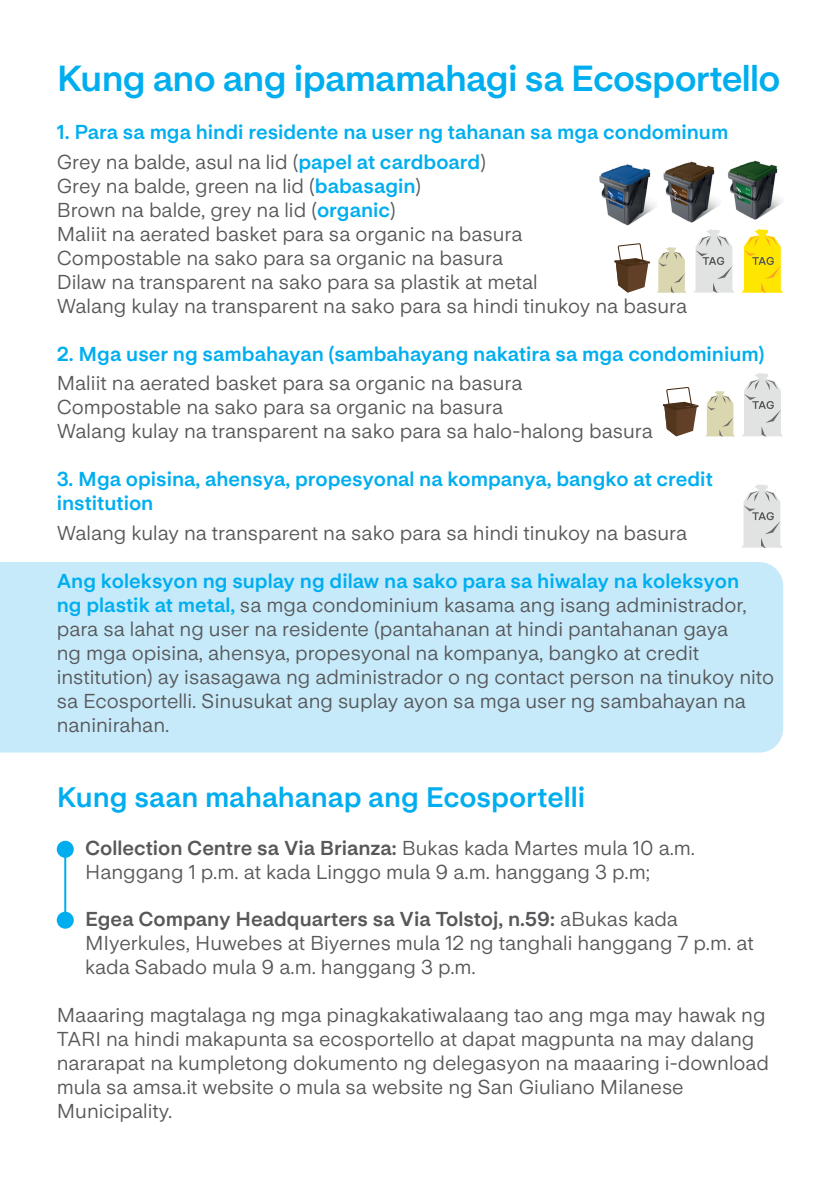
<style>
.page{position:relative;width:840px;height:1191px;background:#fff}
.page>*{position:absolute;margin:0;border:0;box-sizing:border-box;transform-origin:0 0}
.t1{font:700 36px "Life Sans";letter-spacing:-.02em;color:#00aeef}
.t2{font:700 28px "Life Sans";color:#00aeef}
.t3{font:20px/24px "Life Sans";color:#57585a}
.t4{font:700 20px/24px "Life Sans";color:#00aeef}
.s1{font-weight:700;color:#00aeef}
.s2{font-weight:700}
</style>
<div class="page">
<div style="left:0;top:562px;width:782px;height:190px;background:#c6eafa"></div>
<div style="left:57px;top:840px;width:17px;height:17px;background:#00aeef;border-radius:50%"></div>
<div style="left:57px;top:911px;width:17px;height:17px;background:#00aeef;border-radius:50%"></div>
<hr style="left:64px;top:847px;width:2px;height:72px;background:#00aeef">
<svg style="left:657px;top:247px;width:29px;height:46px"></svg>
<svg style="left:614px;top:243px;width:35px;height:50px"></svg>
<svg style="left:705px;top:391px;width:29px;height:45px"></svg>
<svg style="left:663px;top:387px;width:35px;height:49px"></svg>
<img style="left:729px;top:160px;width:53px;height:60px">
<img style="left:663px;top:161px;width:66px;height:62px">
<img style="left:599px;top:164px;width:57px;height:62px">
<svg style="left:694px;top:229px;width:40px;height:63px"></svg>
<svg style="left:741px;top:229px;width:41px;height:64px"></svg>
<svg style="left:742px;top:373px;width:40px;height:63px"></svg>
<svg style="left:742px;top:484px;width:40px;height:63px"></svg>
<p class="t1" style="left:57px;top:58px;width:724px">Kung ano ang ipamamahagi sa Ecosportello</p>
<p class="t4" style="left:57px;top:120px;width:672px">1. Para sa mga hindi residente na user ng tahanan sa mga condominum</p>
<p class="t3" style="left:57px;top:150px;width:430px">Grey na balde, asul na lid (<span class="s1">papel at cardboard</span>)</p>
<p class="t3" style="left:57px;top:174px;width:366px">Grey na balde, green na lid (<span class="s1">babasagin</span>)</p>
<p class="t3" style="left:57px;top:198px;width:340px">Brown na balde, grey na lid (<span class="s1">organic</span>)</p>
<p class="t3" style="left:57px;top:222px;width:467px">Maliit na aerated basket para sa organic na basura</p>
<p class="t3" style="left:57px;top:246px;width:447px">Compostable na sako para sa organic na basura</p>
<p class="t3" style="left:57px;top:270px;width:482px">Dilaw na transparent na sako para sa plastik at metal</p>
<p class="t3" style="left:57px;top:294px;width:631px">Walang kulay na transparent na sako para sa hindi tinukoy na basura</p>
<p class="t4" style="left:57px;top:342px;width:709px">2. Mga user ng sambahayan (sambahayang nakatira sa mga condominium)</p>
<p class="t3" style="left:57px;top:371px;width:467px">Maliit na aerated basket para sa organic na basura</p>
<p class="t3" style="left:57px;top:395px;width:447px">Compostable na sako para sa organic na basura</p>
<p class="t3" style="left:57px;top:419px;width:597px">Walang kulay na transparent na sako para sa halo-halong basura</p>
<p class="t4" style="left:57px;top:468px;width:657px">3. Mga opisina, ahensya, propesyonal na kompanya, bangko at credit institution</p>
<p class="t3" style="left:57px;top:521px;width:631px">Walang kulay na transparent na sako para sa hindi tinukoy na basura</p>
<p class="t3" style="left:57px;top:569px;width:718px"><span class="s1">Ang koleksyon ng suplay ng dilaw na sako para sa hiwalay na koleksyon<br>ng plastik at metal,</span> sa mga condominium kasama ang isang administrador, para sa lahat ng user na residente (pantahanan at hindi pantahanan gaya<br>ng mga opisina, ahensya, propesyonal na kompanya, bangko at credit institution) ay isasagawa ng administrador o ng contact person na tinukoy nito sa Ecosportelli. Sinusukat ang suplay ayon sa mga user ng sambahayan na naninirahan.</p>
<p class="t2" style="left:57px;top:781px;width:529px">Kung saan mahahanap ang Ecosportelli</p>
<p class="t3" style="left:85px;top:836px;width:611px"><span class="s2">Collection Centre sa Via Brianza:</span> Bukas kada Martes mula 10 a.m.<br>Hanggang 1 p.m. at kada Linggo mula 9 a.m. hanggang 3 p.m;</p>
<p class="t3" style="left:85px;top:906px;width:669px"><span class="s2">Egea Company Headquarters sa Via Tolstoj, n.59:</span> aBukas kada<br>MIyerkules, Huwebes at Biyernes mula 12 ng tanghali hanggang 7 p.m. at kada Sabado mula 9 a.m. hanggang 3 p.m.</p>
<p class="t3" style="left:57px;top:1002px;width:713px">Maaaring magtalaga ng mga pinagkakatiwalaang tao ang mga may hawak ng TARI na hindi makapunta sa ecosportello at dapat magpunta na may dalang nararapat na kumpletong dokumento ng delegasyon na maaaring i-download mula sa amsa.it website o mula sa website ng San Giuliano Milanese Municipality.</p>
</div>
